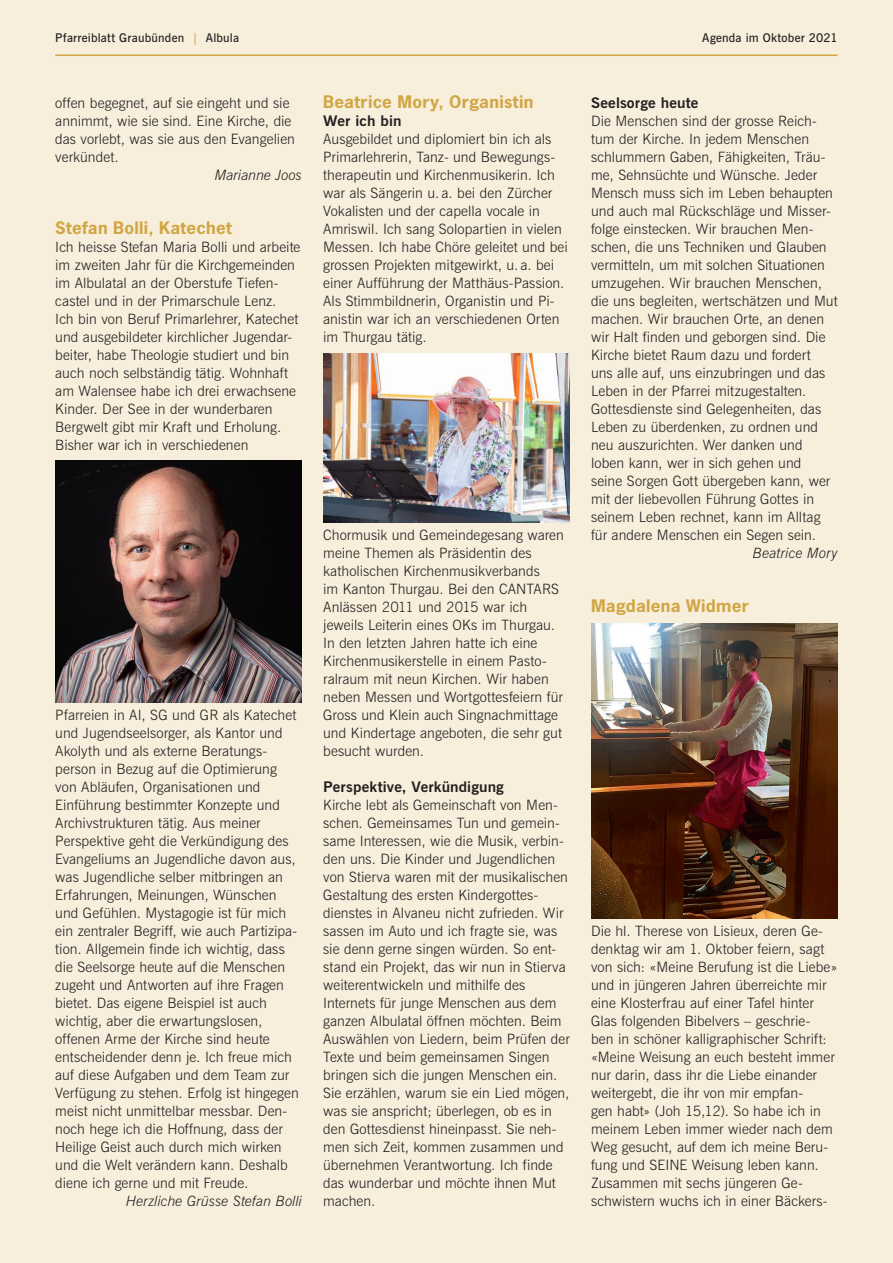
<style>
.page{position:relative;width:893px;height:1263px;background:#f7eedb}
.page>*{position:absolute;margin:0;border:0;box-sizing:border-box;transform-origin:0 0}
.t1{font:700 16.35px "News Gothic";letter-spacing:.015em;color:#d1a644;scale:1.05 1}
.t2{font:700 14.7px "News Gothic BT";letter-spacing:.01em;color:#231f20;scale:1.05 1}
.t3{font:300 14.25px/18px "News Gothic BT";letter-spacing:.005em;color:#231f20}
.t4{font:italic 300 14.25px "News Gothic BT";letter-spacing:.005em;color:#231f20}
.t5{font:600 12px "News Gothic BT";letter-spacing:.02em;color:#231f20}
.s1{color:#d1a644}
</style>
<div class="page">
<hr style="left:55px;top:55px;width:783px;height:1px;background:#d1a644">
<img style="left:55px;top:460px;width:247px;height:242px">
<img style="left:323px;top:353px;width:247px;height:169px">
<img style="left:591px;top:623px;width:247px;height:295px">
<p class="t5" style="left:55px;top:31px;width:185px">Pfarreiblatt Graubünden <span class="s1">|</span> Albula</p>
<p class="t5" style="left:702px;top:31px;width:137px">Agenda im Oktober 2021</p>
<p class="t3" style="left:55px;top:94px;width:241px">offen begegnet, auf sie eingeht und sie annimmt, wie sie sind. Eine Kirche, die das vorlebt, was sie aus den Evangelien verkündet.</p>
<p class="t4" style="left:215px;top:166px;width:89px">Marianne Joos</p>
<p class="t1" style="left:55px;top:217px;width:170px">Stefan Bolli, Katechet</p>
<p class="t3" style="left:55px;top:238px;width:247px">Ich heisse Stefan Maria Bolli und arbeite im zweiten Jahr für die Kirchgemeinden im Albulatal an der Oberstufe Tiefen&shy;castel und in der Primarschule Lenz.<br>Ich bin von Beruf Primarlehrer, Katechet und ausgebildeter kirchlicher Jugendar&shy;beiter, habe Theologie studiert und bin auch noch selbständig tätig. Wohnhaft am Walensee habe ich drei erwachsene Kinder. Der See in der wunderbaren Bergwelt gibt mir Kraft und Erholung.<br>Bisher war ich in verschiedenen</p>
<p class="t1" style="left:323px;top:91px;width:202px">Beatrice Mory, Organistin</p>
<p class="t2" style="left:323px;top:112px;width:76px">Wer ich bin</p>
<p class="t3" style="left:323px;top:130px;width:246px">Ausgebildet und diplomiert bin ich als Primarlehrerin, Tanz- und Bewegungs&shy;therapeutin und Kirchenmusikerin. Ich war als Sängerin u. a. bei den Zürcher Vokalisten und der capella vocale in Amriswil. Ich sang Solopartien in vielen Messen. Ich habe Chöre geleitet und bei grossen Projekten mitgewirkt, u. a. bei einer Aufführung der Matthäus-Passion.<br>Als Stimmbildnerin, Organistin und Pi&shy;anistin war ich an verschiedenen Orten im Thurgau tätig.</p>
<p class="t3" style="left:55px;top:706px;width:245px">Pfarreien in AI, SG und GR als Katechet und Jugendseelsorger, als Kantor und Akolyth und als externe Beratungs&shy;person in Bezug auf die Optimierung von Abläufen, Organisationen und Einführung bestimmter Konzepte und Archivstrukturen tätig. Aus meiner Perspektive geht die Verkündigung des Evangeliums an Jugendliche davon aus, was Jugendliche selber mitbringen an Erfahrungen, Meinungen, Wünschen und Gefühlen. Mystagogie ist für mich ein zentraler Begriff, wie auch Partizipa&shy;tion. Allgemein finde ich wichtig, dass die Seelsorge heute auf die Menschen zugeht und Antworten auf ihre Fragen bietet. Das eigene Beispiel ist auch wichtig, aber die erwartungslosen, offenen Arme der Kirche sind heute entscheidender denn je. Ich freue mich auf diese Aufgaben und dem Team zur Verfügung zu stehen. Erfolg ist hingegen meist nicht unmittelbar messbar. Den&shy;noch hege ich die Hoffnung, dass der Heilige Geist auch durch mich wirken und die Welt verändern kann. Deshalb diene ich gerne und mit Freude.</p>
<p class="t4" style="left:126px;top:1192px;width:177px">Herzliche Grüsse Stefan Bolli</p>
<p class="t3" style="left:323px;top:526px;width:242px">Chormusik und Gemeindegesang waren meine Themen als Präsidentin des katholischen Kirchenmusikverbands<br>im Kanton Thurgau. Bei den CANTARS Anlässen 2011 und 2015 war ich jeweils Leiterin eines OKs im Thurgau.<br>In den letzten Jahren hatte ich eine Kirchenmusikerstelle in einem Pasto&shy;ralraum mit neun Kirchen. Wir haben neben Messen und Wortgottesfeiern für Gross und Klein auch Singnachmittage und Kindertage angeboten, die sehr gut besucht wurden.</p>
<p class="t2" style="left:323px;top:778px;width:174px">Perspektive, Verkündigung</p>
<p class="t3" style="left:323px;top:796px;width:248px">Kirche lebt als Gemeinschaft von Men&shy;schen. Gemeinsames Tun und gemein&shy;same Interessen, wie die Musik, verbin&shy;den uns. Die Kinder und Jugendlichen von Stierva waren mit der musikalischen Gestaltung des ersten Kindergottes&shy;dienstes in Alvaneu nicht zufrieden. Wir sassen im Auto und ich fragte sie, was sie denn gerne singen würden. So ent&shy;stand ein Projekt, das wir nun in Stierva weiterentwickeln und mithilfe des Internets für junge Menschen aus dem ganzen Albulatal öffnen möchten. Beim Auswählen von Liedern, beim Prüfen der Texte und beim gemeinsamen Singen bringen sich die jungen Menschen ein.<br>Sie erzählen, warum sie ein Lied mögen, was sie anspricht; überlegen, ob es in den Gottesdienst hineinpasst. Sie neh&shy;men sich Zeit, kommen zusammen und übernehmen Verantwortung. Ich finde das wunderbar und möchte ihnen Mut machen.</p>
<p class="t2" style="left:591px;top:94px;width:104px">Seelsorge heute</p>
<p class="t3" style="left:591px;top:112px;width:248px">Die Menschen sind der grosse Reich&shy;tum der Kirche. In jedem Menschen schlummern Gaben, Fähigkeiten, Träu&shy;me, Sehnsüchte und Wünsche. Jeder Mensch muss sich im Leben behaupten und auch mal Rückschläge und Misser&shy;folge einstecken. Wir brauchen Men&shy;schen, die uns Techniken und Glauben vermitteln, um mit solchen Situationen umzugehen. Wir brauchen Menschen, die uns begleiten, wertschätzen und Mut machen. Wir brauchen Orte, an denen wir Halt finden und geborgen sind. Die Kirche bietet Raum dazu und fordert<br>uns alle auf, uns einzubringen und das Leben in der Pfarrei mitzugestalten.<br>Gottesdienste sind Gelegenheiten, das Leben zu überdenken, zu ordnen und neu auszurichten. Wer danken und loben kann, wer in sich gehen und<br>seine Sorgen Gott übergeben kann, wer mit der liebevollen Führung Gottes in seinem Leben rechnet, kann im Alltag für andere Menschen ein Segen sein.</p>
<p class="t4" style="left:753px;top:544px;width:86px">Beatrice Mory</p>
<p class="t1" style="left:591px;top:595px;width:152px">Magdalena Widmer</p>
<p class="t3" style="left:591px;top:922px;width:248px">Die hl. Therese von Lisieux, deren Ge&shy;denktag wir am 1. Oktober feiern, sagt von sich: «Meine Berufung ist die Liebe» und in jüngeren Jahren überreichte mir eine Klosterfrau auf einer Tafel hinter Glas folgenden Bibelvers – geschrie-<br>ben in schöner kalligraphischer Schrift: «Meine Weisung an euch besteht immer nur darin, dass ihr die Liebe einander weitergebt, die ihr von mir empfan-<br>gen habt» (Joh 15,12). So habe ich in meinem Leben immer wieder nach dem Weg gesucht, auf dem ich meine Beru&shy;fung und SEINE Weisung leben kann.<br>Zusammen mit sechs jüngeren Ge&shy;schwistern wuchs ich in einer Bäckers-</p>
</div>
